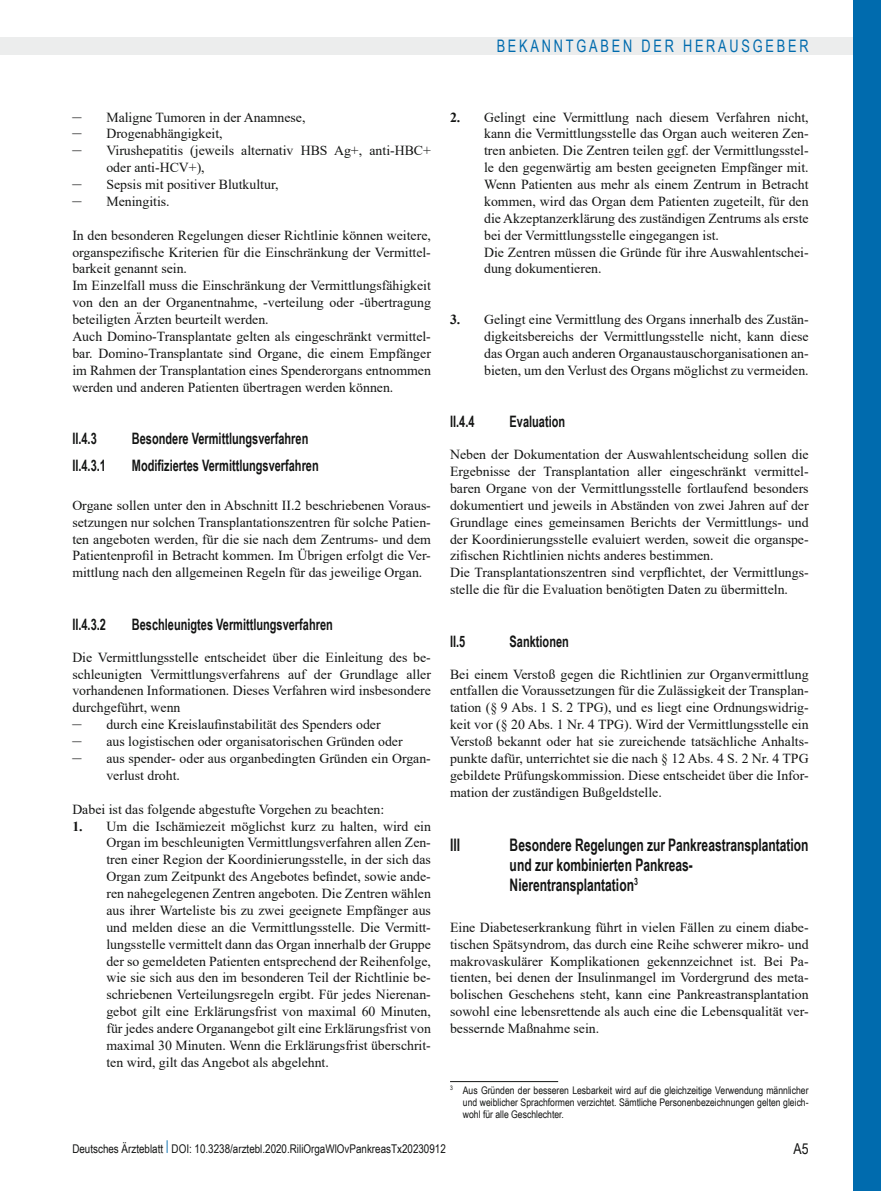
<style>
.page{position:relative;width:881px;height:1191px;background:#fff}
.page>*{position:absolute;margin:0;border:0;box-sizing:border-box;transform-origin:0 0}
.t1{font:700 17.25px/20.2px "Arial Narrow";color:#131413;scale:.85 1}
.t2{font:17.25px "Arial Narrow";letter-spacing:.18em;color:#006bae;scale:.9 1}
.t3{font:700 15.75px "Arial Narrow";color:#131413;scale:.85 1}
.t4{font:15px "Arial Narrow";color:#131413}
.t5{font:13.8px/16.8px "Times New Roman";color:#131413;text-align:justify}
.t6{font:12px "Arial Narrow";color:#131413}
.t7{font:10.5px/12px "Arial Narrow";color:#131413;text-align:justify}
.s1{font-size:18px}
.s2{font-weight:700}
</style>
<div class="page">
<div style="left:0;top:37px;width:880px;height:17px;background:#eceded"></div>
<div style="left:853px;top:0;width:27px;height:1191px;background:#006bae"></div>
<hr style="left:450px;top:1081px;width:108px;height:1px;background:#131413">
<p class="t2" style="left:496px;top:34px;width:348px">BEKANNTGABEN DER HERAUSGEBER</p>
<p class="t5" style="left:72px;top:108px;width:234px"><span class="s1">–</span> Maligne Tumoren in der Anamnese,</p>
<p class="t5" style="left:72px;top:125px;width:152px"><span class="s1">–</span> Drogenabhängigkeit,</p>
<p class="t5" style="left:106px;top:142px;width:326px;text-indent:-34px"><span class="s1">–</span> Virushepatitis (jeweils alternativ HBS Ag+, anti-HBC+ oder anti-HCV+),</p>
<p class="t5" style="left:72px;top:176px;width:207px"><span class="s1">–</span> Sepsis mit positiver Blutkultur,</p>
<p class="t5" style="left:72px;top:192px;width:99px"><span class="s1">–</span> Meningitis.</p>
<p class="t5" style="left:72px;top:226px;width:360px;text-align:left">In den besonderen Regelungen dieser Richtlinie können weitere, organspezifische Kriterien für die Einschränkung der Vermittel&shy;barkeit genannt sein.<br>Im Einzelfall muss die Einschränkung der Vermittlungsfähigkeit von den an der Organentnahme, -verteilung oder -übertragung beteiligten Ärzten beurteilt werden.<br>Auch Domino-Transplantate gelten als eingeschränkt vermittel&shy;bar. Domino-Transplantate sind Organe, die einem Empfänger im Rahmen der Transplantation eines Spenderorgans entnommen werden und anderen Patienten übertragen werden können.</p>
<p class="t3" style="left:72px;top:426px;width:30px">II.4.3</p>
<p class="t3" style="left:132px;top:426px;width:209px">Besondere Vermittlungsverfahren</p>
<p class="t3" style="left:72px;top:454px;width:41px">II.4.3.1</p>
<p class="t3" style="left:132px;top:454px;width:221px">Modifiziertes Vermittlungsverfahren</p>
<p class="t5" style="left:72px;top:496px;width:360px">Organe sollen unter den in Abschnitt II.2 beschriebenen Voraus&shy;setzungen nur solchen Transplantationszentren für solche Patien&shy;ten angeboten werden, für die sie nach dem Zentrums- und dem Patientenprofil in Betracht kommen. Im Übrigen erfolgt die Ver&shy;mittlung nach den allgemeinen Regeln für das jeweilige Organ.</p>
<p class="t3" style="left:72px;top:612px;width:41px">II.4.3.2</p>
<p class="t3" style="left:132px;top:612px;width:238px">Beschleunigtes Vermittlungsverfahren</p>
<p class="t5" style="left:72px;top:648px;width:360px">Die Vermittlungsstelle entscheidet über die Einleitung des be&shy;schleunigten Vermittlungsverfahrens auf der Grundlage aller vorhandenen Informationen. Dieses Verfahren wird insbesondere durchgeführt, wenn</p>
<p class="t5" style="left:72px;top:716px;width:310px"><span class="s1">–</span> durch eine Kreislaufinstabilität des Spenders oder</p>
<p class="t5" style="left:72px;top:732px;width:332px"><span class="s1">–</span> aus logistischen oder organisatorischen Gründen oder</p>
<p class="t5" style="left:106px;top:749px;width:326px;text-indent:-34px"><span class="s1">–</span> aus spender- oder aus organbedingten Gründen ein Organ&shy;verlust droht.</p>
<p class="t5" style="left:72px;top:800px;width:313px">Dabei ist das folgende abgestufte Vorgehen zu beachten:</p>
<p class="t5" style="left:106px;top:817px;width:326px;text-indent:-34px"><span class="s2">1.</span> Um die Ischämiezeit möglichst kurz zu halten, wird ein Organ im beschleunigten Vermittlungsverfahren allen Zen&shy;tren einer Region der Koordinierungsstelle, in der sich das Organ zum Zeitpunkt des Angebotes befindet, sowie ande&shy;ren nahegelegenen Zentren angeboten. Die Zentren wählen aus ihrer Warteliste bis zu zwei geeignete Empfänger aus und melden diese an die Vermittlungsstelle. Die Vermitt&shy;lungsstelle vermittelt dann das Organ innerhalb der Gruppe der so gemeldeten Patienten entsprechend der Reihenfolge, wie sie sich aus den im besonderen Teil der Richtlinie be&shy;schriebenen Verteilungsregeln ergibt. Für jedes Nierenan&shy;gebot gilt eine Erklärungsfrist von maximal 60 Minuten, für jedes andere Organangebot gilt eine Erklärungsfrist von maximal 30 Minuten. Wenn die Erklärungsfrist überschrit&shy;ten wird, gilt das Angebot als abgelehnt.</p>
<p class="t5" style="left:484px;top:108px;width:326px;text-align:left;text-indent:-34px"><span class="s2">2.</span> Gelingt eine Vermittlung nach diesem Verfahren nicht, kann die Vermittlungsstelle das Organ auch weiteren Zen&shy;tren anbieten. Die Zentren teilen ggf. der Vermittlungsstel&shy;le den gegenwärtig am besten geeigneten Empfänger mit.<br>Wenn Patienten aus mehr als einem Zentrum in Betracht kommen, wird das Organ dem Patienten zugeteilt, für den die Akzeptanzerklärung des zuständigen Zentrums als erste bei der Vermittlungsstelle eingegangen ist.<br>Die Zentren müssen die Gründe für ihre Auswahlentschei&shy;dung dokumentieren.</p>
<p class="t5" style="left:484px;top:310px;width:326px;text-indent:-34px"><span class="s2">3.</span> Gelingt eine Vermittlung des Organs innerhalb des Zustän&shy;digkeitsbereichs der Vermittlungsstelle nicht, kann diese das Organ auch anderen Organaustauschorganisationen an&shy;bieten, um den Verlust des Organs möglichst zu vermeiden.</p>
<p class="t3" style="left:450px;top:409px;width:30px">II.4.4</p>
<p class="t3" style="left:509px;top:409px;width:67px">Evaluation</p>
<p class="t5" style="left:450px;top:446px;width:360px;text-align:left">Neben der Dokumentation der Auswahlentscheidung sollen die Ergebnisse der Transplantation aller eingeschränkt vermittel&shy;baren Organe von der Vermittlungsstelle fortlaufend besonders dokumentiert und jeweils in Abständen von zwei Jahren auf der Grundlage eines gemeinsamen Berichts der Vermittlungs- und der Koordinierungsstelle evaluiert werden, soweit die organspe&shy;zifischen Richtlinien nichts anderes bestimmen.<br>Die Transplantationszentren sind verpflichtet, der Vermittlungs&shy;stelle die für die Evaluation benötigten Daten zu übermitteln.</p>
<p class="t3" style="left:450px;top:629px;width:19px">II.5</p>
<p class="t3" style="left:509px;top:629px;width:71px">Sanktionen</p>
<p class="t5" style="left:450px;top:665px;width:360px">Bei einem Verstoß gegen die Richtlinien zur Organvermittlung entfallen die Voraussetzungen für die Zulässigkeit der Transplan&shy;tation (§ 9 Abs. 1 S. 2 TPG), und es liegt eine Ordnungswidrig&shy;keit vor (§ 20 Abs. 1 Nr. 4 TPG). Wird der Vermittlungsstelle ein Verstoß bekannt oder hat sie zureichende tatsächliche Anhalts&shy;punkte dafür, unterrichtet sie die nach § 12 Abs. 4 S. 2 Nr. 4 TPG gebildete Prüfungskommission. Diese entscheidet über die Infor&shy;mation der zuständigen Bußgeldstelle.</p>
<p class="t1" style="left:450px;top:833px;width:13px">III</p>
<p class="t1" style="left:509px;top:833px;width:353px">Besondere Regelungen zur Pankreastransplantation und zur kombinierten Pankreas-<br>Nierentransplantation<sup>3</sup></p>
<p class="t5" style="left:450px;top:918px;width:360px">Eine Diabeteserkrankung führt in vielen Fällen zu einem diabe&shy;tischen Spätsyndrom, das durch eine Reihe schwerer mikro- und makrovaskulärer Komplikationen gekennzeichnet ist. Bei Pa&shy;tienten, bei denen der Insulinmangel im Vordergrund des meta&shy;bolischen Geschehens steht, kann eine Pankreastransplantation sowohl eine lebensrettende als auch eine die Lebensqualität ver&shy;bessernde Maßnahme sein.</p>
<p class="t7" style="left:462px;top:1083px;width:347px;text-indent:-13px"><sup>3</sup> Aus Gründen der besseren Lesbarkeit wird auf die gleichzeitige Verwendung männlicher und weiblicher Sprachformen verzichtet. Sämtliche Personenbezeichnungen gelten gleich&shy;wohl für alle Geschlechter.</p>
<p class="t6" style="left:72px;top:1139px;width:375px">Deutsches Ärzteblatt <sup>|</sup> DOI: 10.3238/arztebl.2020.RiliOrgaWlOvPankreasTx20230912</p>
<p class="t4" style="left:793px;top:1137px;width:17px">A5</p>
</div>
